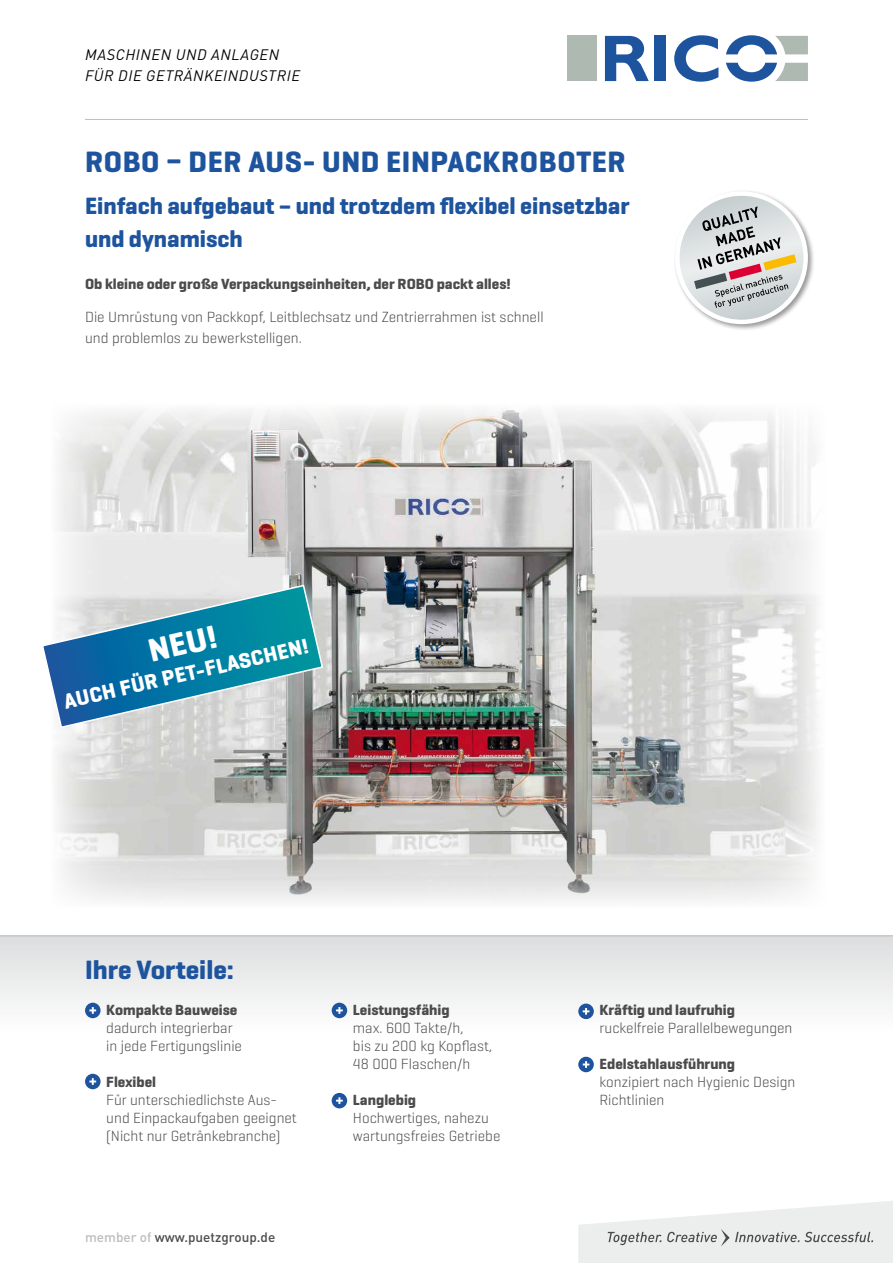
<style>
.page{position:relative;width:893px;height:1263px;background:#fff}
.page>*{position:absolute;margin:0;border:0;box-sizing:border-box;transform-origin:0 0}
.t1{font:700 33px "Geogrotesque";color:#fff}
.t2{font:700 30px "Geogrotesque";letter-spacing:.02em;color:#1e549e}
.t3{font:700 27px "Geogrotesque";color:#1e549e}
.t4{font:700 24px/33px "Geogrotesque";color:#1e549e}
.t5{font:700 21.6px "Geogrotesque";color:#fff}
.t6{font:300 15px/18px "Geogrotesque";color:#4b4b4d}
.t7{font:700 15px "Geogrotesque";color:#4b4b4d}
.t8{font:italic 15px/21px "DIN Pro";letter-spacing:.04em;color:#000}
.t9{font:500 13.5px "DIN Pro";color:#4b4b4d}
.s1{color:#bbbdbe}
</style>
<div class="page">
<svg style="left:578px;top:1201px;width:315px;height:62px"></svg>
<hr style="left:85px;top:119px;width:723px;height:1px;background:#bbbdbe">
<div style="left:567px;top:36px;width:30px;height:45px;background:#aebab1"></div>
<svg style="left:605px;top:36px;width:44px;height:45px"></svg>
<div style="left:654px;top:36px;width:12px;height:45px;background:#1e549e"></div>
<svg style="left:674px;top:35px;width:44px;height:47px"></svg>
<svg style="left:726px;top:35px;width:82px;height:19px"></svg>
<svg style="left:726px;top:63px;width:82px;height:19px"></svg>
<img style="left:56px;top:410px;width:763px;height:491px">
<svg style="left:43px;top:584px;width:281px;height:145px;background:#66a4bb"></svg>
<div style="left:0;top:935px;width:893px;height:128px;background:linear-gradient(to bottom,#dedfdf,#fff)"></div>
<hr style="left:0;top:935px;width:893px;height:1px;background:#bbbdbe">
<div style="left:85px;top:1003px;width:16px;height:15px;background:#1e549e;border-radius:50%"></div>
<svg style="left:89px;top:1007px;width:7px;height:7px"></svg>
<div style="left:85px;top:1074px;width:16px;height:15px;background:#1e549e;border-radius:50%"></div>
<svg style="left:89px;top:1078px;width:7px;height:7px"></svg>
<div style="left:332px;top:1003px;width:15px;height:15px;background:#1e549e;border-radius:50%"></div>
<svg style="left:336px;top:1007px;width:7px;height:7px"></svg>
<div style="left:332px;top:1093px;width:15px;height:15px;background:#1e549e;border-radius:50%"></div>
<svg style="left:336px;top:1097px;width:7px;height:7px"></svg>
<svg style="left:578px;top:1003px;width:16px;height:16px"></svg>
<svg style="left:583px;top:1008px;width:6px;height:7px"></svg>
<svg style="left:578px;top:1057px;width:16px;height:15px"></svg>
<svg style="left:583px;top:1061px;width:6px;height:7px"></svg>
<div style="left:673px;top:190px;width:142px;height:142px;background:#000;opacity:.4"></div>
<div style="left:675px;top:191px;width:133px;height:133px;background:#fff;border-radius:50%"></div>
<img style="left:680px;top:196px;width:123px;height:124px;border-radius:62px">
<svg style="left:694px;top:206px;width:102px;height:102px;background:#bfbcb9"></svg>
<p class="t8" style="left:85px;top:44px;width:216px">MASCHINEN UND ANLAGEN<br>FÜR DIE GETRÄNKEINDUSTRIE</p>
<h2 class="t2" style="left:85px;top:143px;width:542px">ROBO – DER AUS- UND EINPACKROBOTER</h2>
<h3 class="t4" style="left:85px;top:189px;width:546px">Einfach aufgebaut – und trotzdem flexibel einsetzbar und dynamisch</h3>
<p class="t7" style="left:85px;top:275px;width:427px">Ob kleine oder große Verpackungseinheiten, der ROBO packt alles!</p>
<p class="t6" style="left:85px;top:306px;width:460px;line-height:21px">Die Umrüstung von Packkopf, Leitblechsatz und Zentrierrahmen ist schnell und problemlos zu bewerkstelligen.</p>
<h1 class="t1" style="left:144px;top:631px;width:71px;rotate:-13deg">NEU!</h1>
<h3 class="t5" style="left:61px;top:689px;width:252px;rotate:-13deg">AUCH FÜR PET-FLASCHEN!</h3>
<h3 class="t3" style="left:85px;top:953px;width:150px">Ihre Vorteile:</h3>
<p class="t7" style="left:106px;top:1001px;width:133px">Kompakte Bauweise</p>
<p class="t6" style="left:106px;top:1018px;width:137px">dadurch integrierbar in jede Fertigungslinie</p>
<p class="t7" style="left:106px;top:1073px;width:51px">Flexibel</p>
<p class="t6" style="left:106px;top:1090px;width:192px">Für unterschiedlichste Aus&shy;und Einpackaufgaben geeignet (Nicht nur Getränkebranche)</p>
<p class="t9" style="left:85px;top:1228px;width:192px"><span class="s1">member of</span> www.puetzgroup.de</p>
<p class="t7" style="left:353px;top:1001px;width:98px">Leistungsfähig</p>
<p class="t6" style="left:353px;top:1018px;width:141px">max. 600 Takte/h,<br>bis zu 200 kg Kopflast,<br>48 000 Flaschen/h</p>
<p class="t7" style="left:353px;top:1091px;width:65px">Langlebig</p>
<p class="t6" style="left:353px;top:1108px;width:149px">Hochwertiges, nahezu wartungsfreies Getriebe</p>
<p class="t7" style="left:600px;top:1001px;width:137px">Kräftig und laufruhig</p>
<p class="t6" style="left:600px;top:1018px;width:194px">ruckelfreie Parallelbewegungen</p>
<p class="t7" style="left:600px;top:1055px;width:137px">Edelstahlausführung</p>
<p class="t6" style="left:600px;top:1072px;width:197px">konzipiert nach Hygienic Design<br>Richtlinien</p>
</div>
